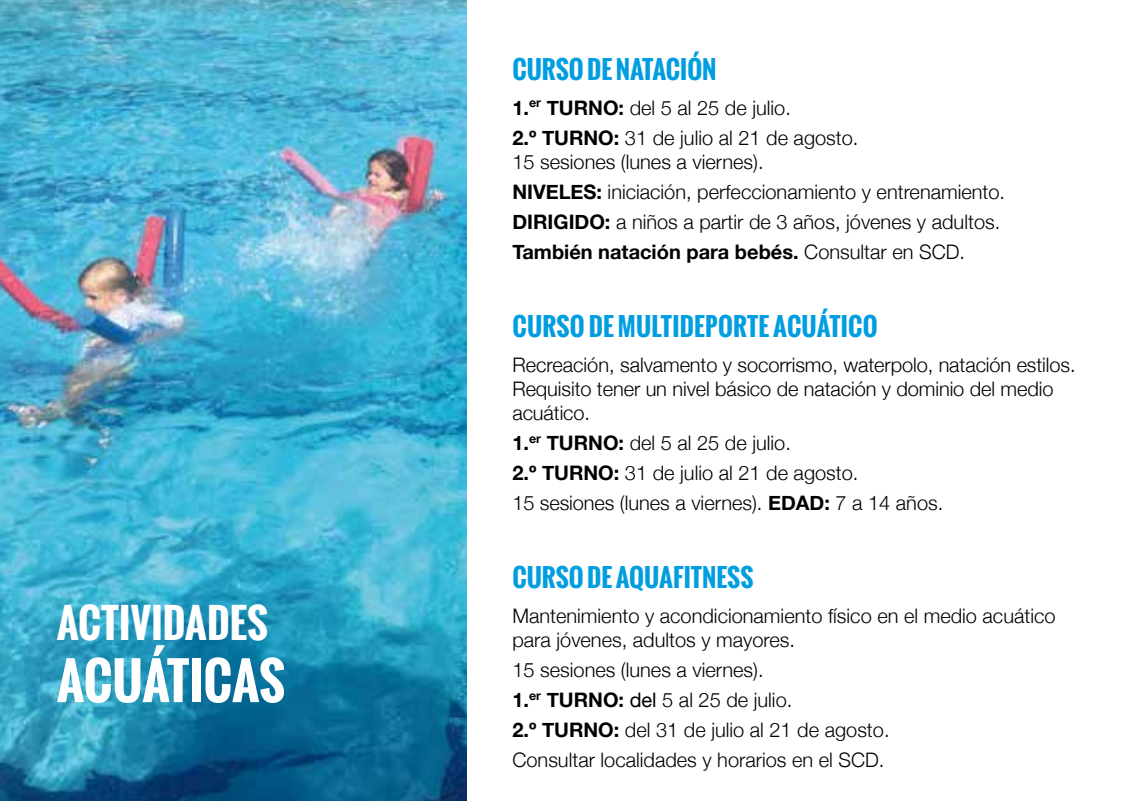
<style>
.page{position:relative;width:1134px;height:801px;background:#fff}
.page>*{position:absolute;margin:0;border:0;box-sizing:border-box;transform-origin:0 0}
.t1{font:700 50px "Oswald";letter-spacing:-.005em;color:#fff}
.t2{font:700 40px "Oswald";color:#fff}
.t3{font:700 25px "Oswald";color:#009ee0}
.t4{font:300 20px/30px "Helvetica Neue";color:#000}
.s1{font-weight:700}
.s2{font-weight:400}
</style>
<div class="page">
<img style="left:0;top:0;width:466px;height:801px">
<h2 class="t2" style="left:57px;top:593px;width:213px">ACTIVIDADES</h2>
<h1 class="t1" style="left:57px;top:643px;width:230px">ACUÁTICAS</h1>
<p class="t3" style="left:512px;top:51px;width:206px">CURSO DE NATACIÓN</p>
<p class="t4" style="left:512px;top:92px;width:347px"><span class="s1">1.</span><sup>er</sup> <span class="s1">TURNO:</span> del 5 al 25 de julio.<br><span class="s1">2.º TURNO:</span> 31 de julio al 21 de agosto.</p>
<p class="t4" style="left:512px;top:146px;width:494px">15 sesiones (lunes a viernes).<br><span class="s1">NIVELES:</span> iniciación, perfeccionamiento y entrenamiento.<br><span class="s1">DIRIGIDO:</span> a niños a partir de 3 años, jóvenes y adultos.<br><span class="s1">También natación para bebés.</span> Consultar en SCD.</p>
<p class="t3" style="left:512px;top:308px;width:367px">CURSO DE MULTIDEPORTE ACUÁTICO</p>
<p class="t4" style="left:512px;top:352px;width:565px;line-height:24px">Recreación, salvamento y socorrismo, waterpolo, natación estilos.<br>Requisito tener un nivel básico de natación y dominio del medio acuático.</p>
<p class="t4" style="left:512px;top:427px;width:432px"><span class="s1">1.</span><sup>er</sup> <span class="s1">TURNO:</span> del 5 al 25 de julio.<br><span class="s1">2.º TURNO:</span> 31 de julio al 21 de agosto.<br>15 sesiones (lunes a viernes). <span class="s1">EDAD:</span> 7 a 14 años.</p>
<p class="t3" style="left:512px;top:559px;width:243px">CURSO DE AQUAFITNESS</p>
<p class="t4" style="left:512px;top:603px;width:545px;line-height:24px">Mantenimiento y acondicionamiento físico en el medio acuático para jóvenes, adultos y mayores.</p>
<p class="t4" style="left:512px;top:654px;width:379px">15 sesiones (lunes a viernes).<br><span class="s1">1.</span><sup>er</sup> <span class="s1">TURNO:</span> <span class="s2">del</span> 5 al 25 de julio.<br><span class="s1">2.º TURNO:</span> del 31 de julio al 21 de agosto.<br>Consultar localidades y horarios en el SCD.</p>
</div>
